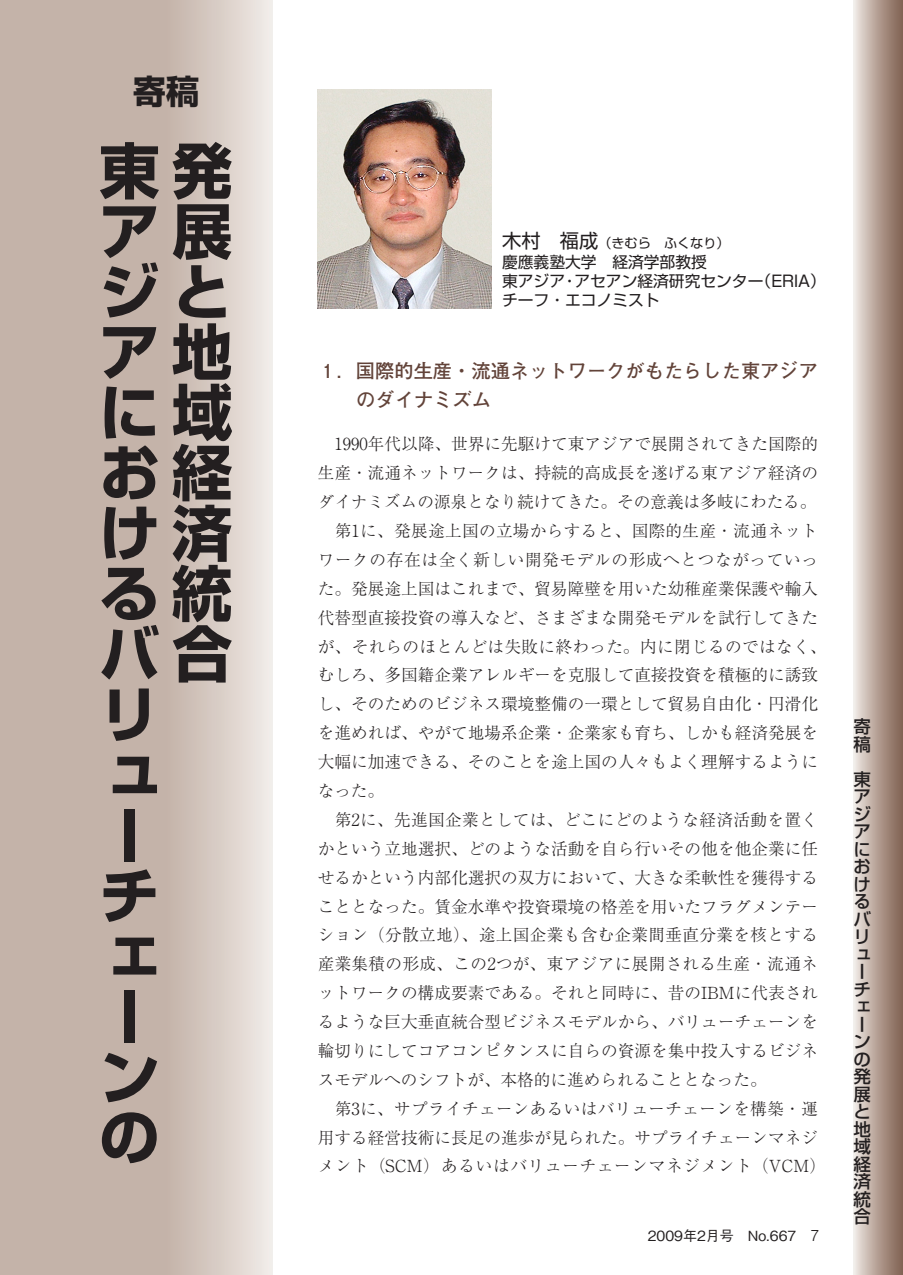
<style>
.page{position:relative;width:903px;height:1275px;background:#fff}
.page>*{position:absolute;margin:0;border:0;box-sizing:border-box;transform-origin:0 0}
.寄稿タテ-見出し{font:700 60.38px/60.4px "Shin Go Pr 5";color:#231f20}
.寄稿タテ-見出し-2{font:700 33.25px "Shin Go Pr 5";color:#231f20}
.寄稿タテ-タイトル大{font:700 19.25px/28.9px "Futo Go B101 Pr 5";color:#624339}
.t1{font:500 17.5px/17.5px "Shin Go Pr 5";color:#231f20}
.寄稿タテ-本文{font:300 16.62px/28.9px "Ryumin Pr 5";letter-spacing:.005em;color:#231f20;text-align:justify}
.寄稿タテ-氏名_肩書き{font:15.75px "Shin Go Pr 5";color:#231f20}
.t2{font:500 14px "Gothic BBB Pr 5";color:#231f20}
.寄稿タテ-氏名_肩書き-2{font:13.12px "Shin Go Pr 5";color:#231f20}
.s1{font-size:19.25px}
.s2{font-family:"Helvetica";font-weight:300;font-size:15.75px}
</style>
<div class="page">
<div style="left:0;top:0;width:166px;height:1275px;background:#c4b3a9"></div>
<div style="left:166px;top:0;width:107px;height:1275px;background:linear-gradient(to right,#c3b1a7,#f1ece9)"></div>
<div style="left:853px;top:0;width:50px;height:1275px;background:linear-gradient(to right,#efe7e2,#7f5f4f)"></div>
<img style="left:318px;top:89px;width:173px;height:219px">
<p class="寄稿タテ-見出し-2" style="left:133px;top:65px;width:68px">寄稿</p>
<p class="寄稿タテ-見出し" style="left:99px;top:137px;width:134px">東発ア展ジとア地に域お経け済る統バ合リ<br>ュ<br>ー<br>チ<br>ェ<br>ー<br>ン<br>の</p>
<p class="寄稿タテ-氏名_肩書き-2" style="left:502px;top:232px;width:229px"><span class="s1">木村　福成</span>（きむら　ふくなり）</p>
<p class="寄稿タテ-氏名_肩書き" style="left:502px;top:249px;width:206px">慶應義塾大学　経済学部教授</p>
<p class="寄稿タテ-氏名_肩書き" style="left:502px;top:268px;width:325px">東アジア・アセアン経済研究センター（ERIA）</p>
<p class="寄稿タテ-氏名_肩書き" style="left:502px;top:287px;width:159px">チーフ・エコノミスト</p>
<p class="寄稿タテ-タイトル大" style="left:356px;top:355px;width:463px;text-indent:-38px">₁．国際的生産・流通ネットワークがもたらした東アジアのダイナミズム</p>
<p class="寄稿タテ-本文" style="left:318px;top:428px;width:502px">　1990年代以降、世界に先駆けて東アジアで展開されてきた国際的生産・流通ネットワークは、持続的高成長を遂げる東アジア経済のダイナミズムの源泉となり続けてきた。その意義は多岐にわたる。</p>
<p class="寄稿タテ-本文" style="left:318px;top:515px;width:510px;text-align:left">　第1に、発展途上国の立場からすると、国際的生産・流通ネットワークの存在は全く新しい開発モデルの形成へとつながっていった。発展途上国はこれまで、貿易障壁を用いた幼稚産業保護や輸入代替型直接投資の導入など、さまざまな開発モデルを試行してきたが、それらのほとんどは失敗に終わった。内に閉じるのではなく、むしろ、多国籍企業アレルギーを克服して直接投資を積極的に誘致し、そのためのビジネス環境整備の一環として貿易自由化・円滑化を進めれば、やがて地場系企業・企業家も育ち、しかも経済発展を大幅に加速できる、そのことを途上国の人々もよく理解するようになった。</p>
<p class="寄稿タテ-本文" style="left:318px;top:804px;width:502px">　第2に、先進国企業としては、どこにどのような経済活動を置くかという立地選択、どのような活動を自ら行いその他を他企業に任せるかという内部化選択の双方において、大きな柔軟性を獲得することとなった。賃金水準や投資環境の格差を用いたフラグメンテーション（分散立地）、途上国企業も含む企業間垂直分業を核とする産業集積の形成、この2つが、東アジアに展開される生産・流通ネットワークの構成要素である。それと同時に、昔のIBMに代表されるような巨大垂直統合型ビジネスモデルから、バリューチェーンを輪切りにしてコアコンピタンスに自らの資源を集中投入するビジネスモデルへのシフトが、本格的に進められることとなった。</p>
<p class="寄稿タテ-本文" style="left:318px;top:1093px;width:510px;text-align:left">　第3に、サプライチェーンあるいはバリューチェーンを構築・運用する経営技術に長足の進歩が見られた。サプライチェーンマネジメント（SCM）あるいはバリューチェーンマネジメント（VCM）</p>
<p class="t2" style="left:648px;top:1224px;width:173px">2009年2月号　No.667　<span class="s2">7</span></p>
<p class="t1" style="left:853px;top:716px;width:18px">寄稿</p>
<p class="t1" style="left:853px;top:769px;width:19px">東アジアにおけるバリューチェーンの発展と地域経済統合</p>
</div>
